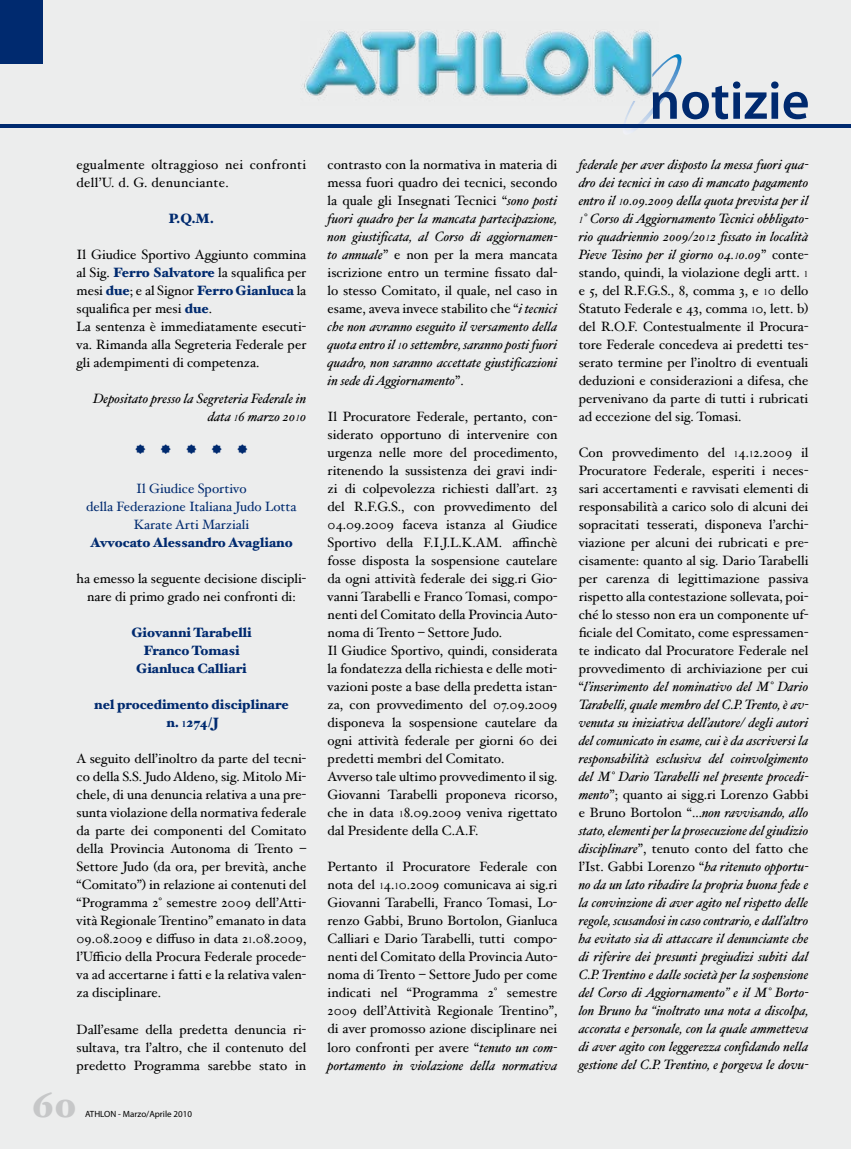
<style>
.page{position:relative;width:851px;height:1149px;background:#fff}
.page>*{position:absolute;margin:0;border:0;box-sizing:border-box;transform-origin:0 0}
.t1{font:600 54px "Myriad Pro";color:#002a6f}
.t2{font:900 36px "Hoefler Text";color:#c6c7c8}
.t3{font:13.5px/18px "Hoefler Text";color:#000;text-align:justify}
.t4{font:italic 13.5px/18px "Hoefler Text";color:#000;text-align:justify}
.t5{font:900 13.5px/18px "Hoefler Text";color:#002a6f;text-align:center}
.t6{font:13.5px/18px "Hoefler Text";color:#002a6f;text-align:center}
.t7{font:13.5px/18px "Hoefler Text";letter-spacing:.025em;color:#000}
.t8{font:9px "Myriad Pro";color:#000}
.s1{font-weight:900;color:#002a6f}
.s2{font-family:"Times New Roman";font-size:9px}
.s3{font-family:"Times New Roman";font-weight:700;font-size:9px}
.s4{font-style:normal}
.s5{font-style:italic}
.s6{font-family:"Times New Roman";font-style:italic;font-size:9px}
.s7{font-family:"Times New Roman";font-style:normal;font-size:9px}
</style>
<div class="page">
<div style="left:0;top:0;width:850px;height:1148px;background:#eceded"></div>
<div style="left:0;top:0;width:43px;height:64px;background:#002a6f"></div>
<img style="left:621px;top:54px;width:61px;height:77px">
<img style="left:302px;top:30px;width:356px;height:76px">
<hr style="left:0;top:124px;width:850px;height:3px;background:#002a6f">
<hr style="left:850px;top:0;width:1px;height:1148px;background:#eceded">
<p class="t7" style="left:77px;top:155px;width:231px">egualmente oltraggioso nei confronti dell’U. d. G. denunciante.</p>
<p class="t5" style="left:169px;top:209px;width:47px">P.Q.M.</p>
<p class="t3" style="left:77px;top:245px;width:231px;text-align:left">Il Giudice Sportivo Aggiunto commina al Sig. <span class="s1">Ferro Salvatore</span> la squalifica per mesi <span class="s1">due</span>; e al Signor <span class="s1">Ferro Gianluca</span> la squalifica per mesi <span class="s1">due</span>.<br>La sentenza è immediatamente esecuti&shy;va. Rimanda alla Segreteria Federale per gli adempimenti di competenza.</p>
<p class="t4" style="left:93px;top:389px;width:215px;text-align:right">Depositato presso la Segreteria Federale in data <span class="s2">1</span>6 marzo 20<span class="s2">1</span>0</p>
<p class="t6" style="left:86px;top:479px;width:212px">Il Giudice Sportivo<br>della Federazione Italiana Judo Lotta<br>Karate Arti Marziali</p>
<p class="t5" style="left:90px;top:533px;width:204px">Avvocato Alessandro Avagliano</p>
<p class="t3" style="left:77px;top:569px;width:231px;text-align:center">ha emesso la seguente decisione discipli&shy;nare di primo grado nei confronti di:</p>
<p class="t5" style="left:131px;top:623px;width:122px">Giovanni Tarabelli<br>Franco Tomasi<br>Gianluca Calliari</p>
<p class="t5" style="left:94px;top:695px;width:196px">nel procedimento disciplinare n. <span class="s3">1</span>274/J</p>
<p class="t3" style="left:77px;top:749px;width:231px">A seguito dell’inoltro da parte del tecni&shy;co della S.S. Judo Aldeno, sig. Mitolo Mi&shy;chele, di una denuncia relativa a una pre&shy;sunta violazione della normativa federale da parte dei componenti del Comitato della Provincia Autonoma di Trento – Settore Judo (da ora, per brevità, anche “Comitato”) in relazione ai contenuti del “Programma 2° semestre 2009 dell’Atti&shy;vità Regionale Trentino” emanato in data 09.08.2009 e diffuso in data 2<span class="s2">1</span>.08.2009, l’Ufficio della Procura Federale procede&shy;va ad accertarne i fatti e la relativa valen&shy;za disciplinare.</p>
<p class="t3" style="left:77px;top:1019px;width:231px">Dall’esame della predetta denuncia ri&shy;sultava, tra l’altro, che il contenuto del predetto Programma sarebbe stato in</p>
<h2 class="t2" style="left:32px;top:1082px;width:46px">60</h2>
<p class="t8" style="left:85px;top:1108px;width:108px">ATHLON - Marzo/Aprile 2010</p>
<p class="t4" style="left:327px;top:155px;width:231px"><span class="s4">contrasto con la normativa in materia di messa fuori quadro dei tecnici, secondo la quale gli Insegnati Tecnici “</span>sono posti fuori quadro per la mancata partecipazione, non giustificata, al Corso di aggiornamen&shy;to annuale<span class="s4">” e non per la mera mancata iscrizione entro un termine fissato dal&shy;lo stesso Comitato, il quale, nel caso in esame, aveva invece stabilito che “</span>i tecnici che non avranno eseguito il versamento della quota entro il <span class="s2">1</span>0 settembre, saranno posti fuori quadro, non saranno accettate giustificazioni in sede di Aggiornamento<span class="s4">”.</span></p>
<p class="t3" style="left:327px;top:407px;width:231px;text-align:left">Il Procuratore Federale, pertanto, con&shy;siderato opportuno di intervenire con urgenza nelle more del procedimento, ritenendo la sussistenza dei gravi indi&shy;zi di colpevolezza richiesti dall’art. 23 del R.F.G.S., con provvedimento del 04.09.2009 faceva istanza al Giudice Sportivo della F.I.J.L.K.AM. affinchè fosse disposta la sospensione cautelare da ogni attività federale dei sigg.ri Gio&shy;vanni Tarabelli e Franco Tomasi, compo&shy;nenti del Comitato della Provincia Auto&shy;noma di Trento – Settore Judo.<br>Il Giudice Sportivo, quindi, considerata la fondatezza della richiesta e delle moti&shy;vazioni poste a base della predetta istan&shy;za, con provvedimento del 07.09.2009 disponeva la sospensione cautelare da ogni attività federale per giorni 60 dei predetti membri del Comitato.<br>Avverso tale ultimo provvedimento il sig.<br>Giovanni Tarabelli proponeva ricorso, che in data <span class="s2">1</span>8.09.2009 veniva rigettato dal Presidente della C.A.F.</p>
<p class="t3" style="left:327px;top:857px;width:231px">Pertanto il Procuratore Federale con nota del <span class="s2">1</span>4.<span class="s2">1</span>0.2009 comunicava ai sig.ri Giovanni Tarabelli, Franco Tomasi, Lo&shy;renzo Gabbi, Bruno Bortolon, Gianluca Calliari e Dario Tarabelli, tutti compo&shy;nenti del Comitato della Provincia Auto&shy;noma di Trento – Settore Judo per come indicati nel “Programma 2° semestre 2009 dell’Attività Regionale Trentino”, di aver promosso azione disciplinare nei loro confronti per avere “<span class="s5">tenuto un com&shy;portamento in violazione della normativa</span></p>
<h1 class="t1" style="left:649px;top:66px;width:162px">notizie</h1>
<p class="t3" style="left:578px;top:155px;width:231px"><span class="s5">federale per aver disposto la messa fuori qua&shy;dro dei tecnici in caso di mancato pagamento entro il</span> <span class="s6">1</span><span class="s5">0.09.2009 della quota prevista per il </span><span class="s6">1</span><span class="s5">° Corso di Aggiornamento Tecnici obbligato&shy;rio quadriennio 2009/20</span><span class="s6">1</span><span class="s5">2 fissato in località Pieve Tesino per il giorno 04.</span><span class="s6">1</span><span class="s5">0.09</span>” conte&shy;stando, quindi, la violazione degli artt. <span class="s2">1 </span>e 5, del R.F.G.S., 8, comma 3, e <span class="s2">1</span>0 dello Statuto Federale e 43, comma <span class="s2">1</span>0, lett. b) del R.O.F. Contestualmente il Procura&shy;tore Federale concedeva ai predetti tes&shy;serato termine per l’inoltro di eventuali deduzioni e considerazioni a difesa, che pervenivano da parte di tutti i rubricati ad eccezione del sig. Tomasi.</p>
<p class="t4" style="left:578px;top:443px;width:231px"><span class="s4">Con provvedimento del</span> <span class="s7">1</span><span class="s4">4.</span><span class="s7">1</span><span class="s4">2.2009 il Procuratore Federale, esperiti i neces&shy;sari accertamenti e ravvisati elementi di responsabilità a carico solo di alcuni dei sopracitati tesserati, disponeva l’archi&shy;viazione per alcuni dei rubricati e pre&shy;cisamente: quanto al sig. Dario Tarabelli per carenza di legittimazione passiva rispetto alla contestazione sollevata, poi&shy;ché lo stesso non era un componente uf&shy;ficiale del Comitato, come espressamen&shy;te indicato dal Procuratore Federale nel provvedimento di archiviazione per cui “</span>l’inserimento del nominativo del M° Dario Tarabelli, quale membro del C.P. Trento, è av&shy;venuta su iniziativa dell’autore/ degli autori del comunicato in esame, cui è da ascriversi la responsabilità esclusiva del coinvolgimento del M° Dario Tarabelli nel presente procedi&shy;mento<span class="s4">”; quanto ai sigg.ri Lorenzo Gabbi e Bruno Bortolon “...</span>non ravvisando, allo stato, elementi per la prosecuzione del giudizio disciplinare<span class="s4">”, tenuto conto del fatto che l’Ist. Gabbi Lorenzo “</span>ha ritenuto opportu&shy;no da un lato ribadire la propria buona fede e la convinzione di aver agito nel rispetto delle regole, scusandosi in caso contrario, e dall’altro ha evitato sia di attaccare il denunciante che di riferire dei presunti pregiudizi subiti dal C.P. Trentino e dalle società per la sospensione del Corso di Aggiornamento” e il M° Borto&shy;lon Bruno ha “inoltrato una nota a discolpa, accorata e personale, con la quale ammetteva di aver agito con leggerezza confidando nella gestione del C.P. Trentino, e porgeva le dovu-</p>
</div>
